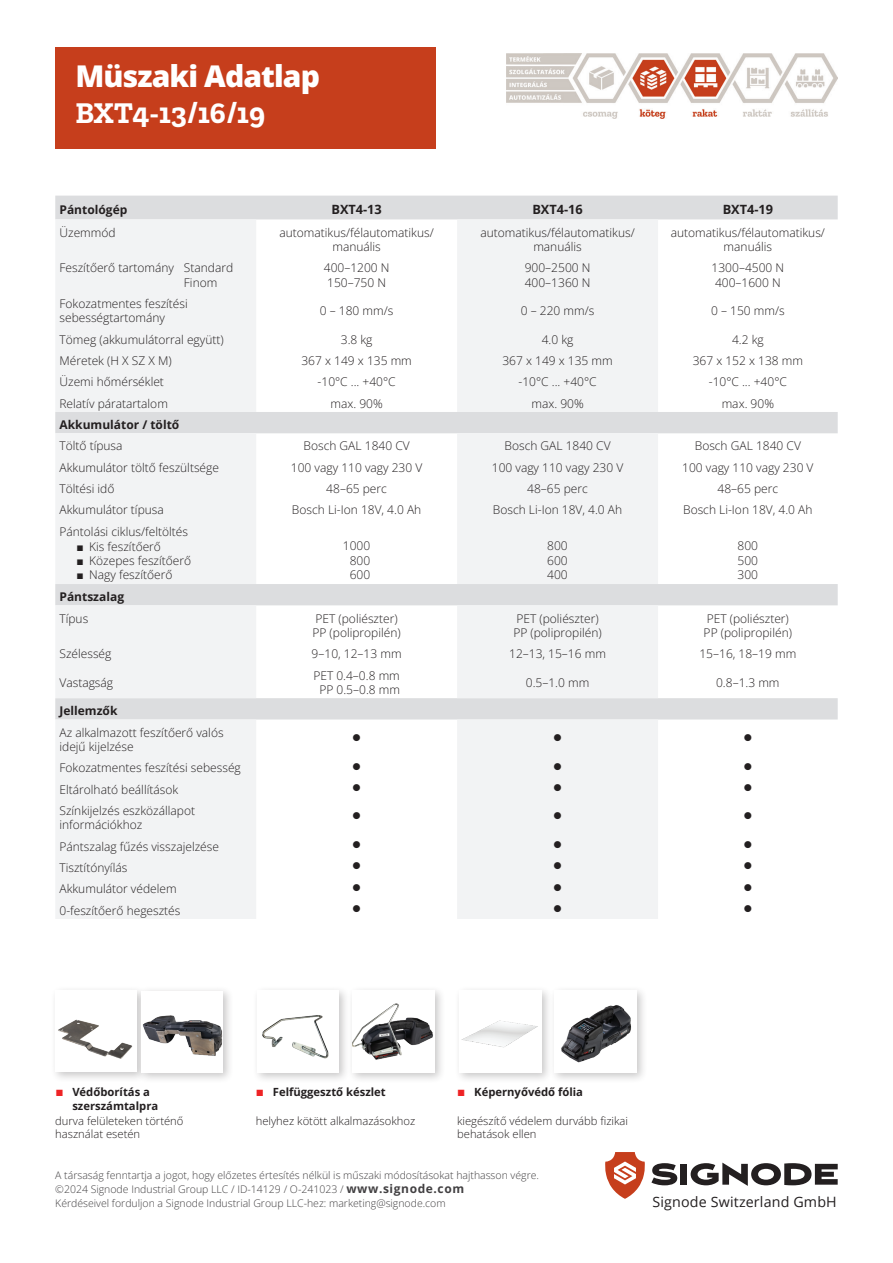
<style>
.page{position:relative;width:893px;height:1263px;background:#fff}
.page>*{position:absolute;margin:0;border:0;box-sizing:border-box;transform-origin:0 0}
.t1{font:800 30px "Open Sans";letter-spacing:-.03em;color:#fff}
.t2{font:700 30px "Zilla Slab";color:#fff}
.t3{font:14.25px "Open Sans";letter-spacing:.01em;color:#231f20}
.t4{font:700 12.75px "Open Sans";color:#231f20}
.t5{font:300 12px/14.4px "Open Sans";color:#231f20}
.t6{font:700 12px "Open Sans";color:#231f20}
.t7{font:12px "Wingdings";color:#231f20}
.t8{font:300 11.25px/13.5px "Open Sans";color:#231f20}
.t9{font:700 11.25px/13.5px "Open Sans";color:#231f20}
.t10{font:300 10.5px/14.2px "Open Sans";color:#424042}
.s1{font-family:"Arial";font-weight:400}
.s2{font-family:"Arial";font-weight:400;font-size:13.5px;color:#ee2325}
.s3{font-weight:700;font-size:12px}
</style>
<div class="page">
<div style="left:454px;top:985px;width:98px;height:99px;background:#231f20;opacity:.25"></div>
<div style="left:459px;top:991px;width:82px;height:82px;background:#fff"></div>
<img style="left:461px;top:1020px;width:77px;height:28px">
<div style="left:252px;top:985px;width:98px;height:99px;background:#231f20;opacity:.25"></div>
<img style="left:257px;top:991px;width:81px;height:82px">
<div style="left:347px;top:985px;width:98px;height:99px;background:#231f20;opacity:.25"></div>
<img style="left:352px;top:991px;width:82px;height:82px">
<div style="left:549px;top:985px;width:99px;height:99px;background:#231f20;opacity:.25"></div>
<img style="left:555px;top:991px;width:82px;height:82px">
<div style="left:50px;top:985px;width:98px;height:98px;background:#231f20;opacity:.25"></div>
<img style="left:55px;top:991px;width:81px;height:81px">
<div style="left:136px;top:985px;width:98px;height:98px;background:#231f20;opacity:.25"></div>
<img style="left:142px;top:991px;width:81px;height:81px">
<div style="left:55px;top:47px;width:381px;height:101px;background:#c63e1c"></div>
<svg style="left:605px;top:1152px;width:40px;height:47px"></svg>
<svg style="left:651px;top:1163px;width:26px;height:22px"></svg>
<div style="left:681px;top:1164px;width:6px;height:21px;background:#231f20"></div>
<svg style="left:691px;top:1162px;width:147px;height:24px"></svg>
<svg style="left:55px;top:196px;width:783px;height:523px"></svg>
<svg style="left:55px;top:219px;width:603px;height:700px;fill:#f2f3f4"></svg>
<img style="left:506px;top:53px;width:332px;height:66px">
<h1 class="t1" style="left:75px;top:56px;width:246px">Müszaki Adatlap</h1>
<h1 class="t2" style="left:75px;top:96px;width:191px">BXT4-13/16/19</h1>
<p class="t6" style="left:60px;top:201px;width:69px">Pántológép</p>
<p class="t4" style="left:331px;top:201px;width:52px">BXT4-13</p>
<p class="t4" style="left:532px;top:201px;width:52px">BXT4-16</p>
<p class="t4" style="left:723px;top:201px;width:52px">BXT4-19</p>
<p class="t5" style="left:60px;top:225px;width:58px">Üzemmód</p>
<p class="t5" style="left:279px;top:225px;width:156px;text-align:center">automatikus/félautomatikus/ manuális</p>
<p class="t5" style="left:480px;top:225px;width:156px;text-align:center">automatikus/félautomatikus/ manuális</p>
<p class="t5" style="left:671px;top:225px;width:156px;text-align:center">automatikus/félautomatikus/ manuális</p>
<p class="t5" style="left:184px;top:260px;width:51px;text-indent:-124px">Feszítőerő tartomány Standard<br>Finom</p>
<p class="t5" style="left:324px;top:260px;width:67px">400–1200 N<br>150–750 N</p>
<p class="t5" style="left:525px;top:260px;width:67px">900–2500 N<br>400–1360 N</p>
<p class="t5" style="left:712px;top:260px;width:74px">1300–4500 N<br>400–1600 N</p>
<p class="t5" style="left:60px;top:296px;width:130px">Fokozatmentes feszítési sebességtartomány</p>
<p class="t5" style="left:320px;top:303px;width:75px">0 – 180 mm/s</p>
<p class="t5" style="left:521px;top:303px;width:75px">0 – 220 mm/s</p>
<p class="t5" style="left:711px;top:303px;width:75px">0 – 150 mm/s</p>
<p class="t5" style="left:60px;top:332px;width:166px">Tömeg (akkumulátorral együtt)</p>
<p class="t5" style="left:341px;top:332px;width:33px">3.8 kg</p>
<p class="t5" style="left:542px;top:332px;width:33px">4.0 kg</p>
<p class="t5" style="left:732px;top:332px;width:33px">4.2 kg</p>
<p class="t5" style="left:60px;top:353px;width:114px">Méretek (H X SZ X M)</p>
<p class="t5" style="left:301px;top:353px;width:112px">367 x 149 x 135 mm</p>
<p class="t5" style="left:502px;top:353px;width:112px">367 x 149 x 135 mm</p>
<p class="t5" style="left:693px;top:353px;width:112px">367 x 152 x 138 mm</p>
<p class="t5" style="left:60px;top:375px;width:106px">Üzemi hőmérséklet</p>
<p class="t5" style="left:318px;top:375px;width:80px">-10°C ... +40°C</p>
<p class="t5" style="left:518px;top:375px;width:80px">-10°C ... +40°C</p>
<p class="t5" style="left:709px;top:375px;width:80px">-10°C ... +40°C</p>
<p class="t5" style="left:60px;top:396px;width:110px">Relatív páratartalom</p>
<p class="t5" style="left:330px;top:396px;width:54px">max. 90%</p>
<p class="t5" style="left:531px;top:396px;width:54px">max. 90%</p>
<p class="t5" style="left:722px;top:396px;width:54px">max. 90%</p>
<p class="t6" style="left:60px;top:416px;width:121px">Akkumulátor / töltő</p>
<p class="t5" style="left:60px;top:439px;width:65px">Töltő típusa</p>
<p class="t5" style="left:304px;top:439px;width:108px">Bosch GAL 1840 CV</p>
<p class="t5" style="left:504px;top:439px;width:108px">Bosch GAL 1840 CV</p>
<p class="t5" style="left:695px;top:439px;width:108px">Bosch GAL 1840 CV</p>
<p class="t5" style="left:60px;top:460px;width:161px">Akkumulátor töltő feszültsége</p>
<p class="t5" style="left:291px;top:460px;width:133px">100 vagy 110 vagy 230 V</p>
<p class="t5" style="left:492px;top:460px;width:133px">100 vagy 110 vagy 230 V</p>
<p class="t5" style="left:682px;top:460px;width:133px">100 vagy 110 vagy 230 V</p>
<p class="t5" style="left:59px;top:481px;width:56px">Töltési idő</p>
<p class="t5" style="left:326px;top:481px;width:62px">48–65 perc</p>
<p class="t5" style="left:527px;top:481px;width:62px">48–65 perc</p>
<p class="t5" style="left:717px;top:481px;width:62px">48–65 perc</p>
<p class="t5" style="left:59px;top:503px;width:106px">Akkumulátor típusa</p>
<p class="t5" style="left:292px;top:503px;width:131px">Bosch Li-Ion 18V, 4.0 Ah</p>
<p class="t5" style="left:493px;top:503px;width:131px">Bosch Li-Ion 18V, 4.0 Ah</p>
<p class="t5" style="left:683px;top:503px;width:131px">Bosch Li-Ion 18V, 4.0 Ah</p>
<p class="t5" style="left:59px;top:524px;width:130px">Pántolási ciklus/feltöltés</p>
<p class="t5" style="left:76px;top:539px;width:86px"><span class="s1">■</span> Kis feszítőerő</p>
<p class="t5" style="left:76px;top:553px;width:116px"><span class="s1">■</span> Közepes feszítőerő</p>
<p class="t5" style="left:76px;top:567px;width:97px"><span class="s1">■</span> Nagy feszítőerő</p>
<p class="t5" style="left:343px;top:538px;width:29px;text-align:center">1000<br>800<br>600</p>
<p class="t5" style="left:547px;top:538px;width:22px;text-align:justify">800<br>600<br>400</p>
<p class="t5" style="left:737px;top:538px;width:22px;text-align:justify">800<br>500<br>300</p>
<p class="t6" style="left:59px;top:589px;width:66px">Pántszalag</p>
<p class="t5" style="left:59px;top:611px;width:30px">Típus</p>
<p class="t5" style="left:312px;top:611px;width:90px">PET (poliészter)<br>PP (polipropilén)</p>
<p class="t5" style="left:513px;top:611px;width:90px">PET (poliészter)<br>PP (polipropilén)</p>
<p class="t5" style="left:704px;top:611px;width:90px">PET (poliészter)<br>PP (polipropilén)</p>
<p class="t5" style="left:59px;top:646px;width:53px">Szélesség</p>
<p class="t5" style="left:312px;top:646px;width:91px">9–10, 12–13 mm</p>
<p class="t5" style="left:509px;top:646px;width:98px">12–13, 15–16 mm</p>
<p class="t5" style="left:699px;top:646px;width:98px">15–16, 18–19 mm</p>
<p class="t5" style="left:59px;top:675px;width:55px">Vastagság</p>
<p class="t5" style="left:313px;top:668px;width:88px;text-align:center">PET 0.4–0.8 mm<br>PP 0.5–0.8 mm</p>
<p class="t5" style="left:526px;top:675px;width:65px">0.5–1.0 mm</p>
<p class="t5" style="left:716px;top:675px;width:65px">0.8–1.3 mm</p>
<p class="t6" style="left:59px;top:703px;width:59px">Jellemzők</p>
<p class="t5" style="left:59px;top:725px;width:166px">Az alkalmazott feszítőerő valós idejű kijelzése</p>
<p class="t7" style="left:352px;top:731px;width:10px">●</p>
<p class="t7" style="left:553px;top:731px;width:10px">●</p>
<p class="t7" style="left:743px;top:731px;width:10px">●</p>
<p class="t5" style="left:59px;top:760px;width:183px">Fokozatmentes feszítési sebesség</p>
<p class="t7" style="left:352px;top:760px;width:10px">●</p>
<p class="t7" style="left:553px;top:760px;width:10px">●</p>
<p class="t7" style="left:743px;top:760px;width:10px">●</p>
<p class="t5" style="left:59px;top:782px;width:120px">Eltárolható beállítások</p>
<p class="t7" style="left:352px;top:781px;width:10px">●</p>
<p class="t7" style="left:553px;top:781px;width:10px">●</p>
<p class="t7" style="left:743px;top:781px;width:10px">●</p>
<p class="t5" style="left:59px;top:803px;width:137px">Színkijelzés eszközállapot információkhoz</p>
<p class="t7" style="left:352px;top:810px;width:10px">●</p>
<p class="t7" style="left:553px;top:810px;width:10px">●</p>
<p class="t7" style="left:743px;top:810px;width:10px">●</p>
<p class="t5" style="left:59px;top:839px;width:161px">Pántszalag fűzés visszajelzése</p>
<p class="t7" style="left:352px;top:838px;width:10px">●</p>
<p class="t7" style="left:553px;top:838px;width:10px">●</p>
<p class="t7" style="left:743px;top:838px;width:10px">●</p>
<p class="t5" style="left:59px;top:860px;width:69px">Tisztítónyílás</p>
<p class="t7" style="left:352px;top:859px;width:10px">●</p>
<p class="t7" style="left:553px;top:859px;width:10px">●</p>
<p class="t7" style="left:743px;top:859px;width:10px">●</p>
<p class="t5" style="left:59px;top:881px;width:119px">Akkumulátor védelem</p>
<p class="t7" style="left:352px;top:881px;width:10px">●</p>
<p class="t7" style="left:553px;top:881px;width:10px">●</p>
<p class="t7" style="left:743px;top:881px;width:10px">●</p>
<p class="t5" style="left:59px;top:903px;width:122px">0-feszítőerő hegesztés</p>
<p class="t7" style="left:352px;top:902px;width:10px">●</p>
<p class="t7" style="left:553px;top:902px;width:10px">●</p>
<p class="t7" style="left:743px;top:902px;width:10px">●</p>
<p class="t9" style="left:72px;top:1085px;width:87px;text-indent:-17px"><span class="s2">■</span> Védőborítás a szerszámtalpra</p>
<p class="t8" style="left:55px;top:1114px;width:130px">durva felületeken történő használat esetén</p>
<p class="t9" style="left:256px;top:1085px;width:131px"><span class="s2">■</span> Felfüggesztő készlet</p>
<p class="t8" style="left:256px;top:1114px;width:161px">helyhez kötött alkalmazásokhoz</p>
<p class="t9" style="left:457px;top:1085px;width:127px"><span class="s2">■</span> Képernyővédő fólia</p>
<p class="t8" style="left:457px;top:1114px;width:172px">kiegészítő védelem durvább fizikai behatások ellen</p>
<p class="t10" style="left:55px;top:1167px;width:485px">A társaság fenntartja a jogot, hogy előzetes értesítés nélkül is műszaki módosításokat hajthasson végre. ©2024 Signode Industrial Group LLC / ID-14129 / O-241023 / <span class="s3">www.signode.com<br></span>Kérdéseivel forduljon a Signode Industrial Group LLC-hez: marketing@signode.com</p>
<p class="t3" style="left:652px;top:1192px;width:186px">Signode Switzerland GmbH</p>
</div>
